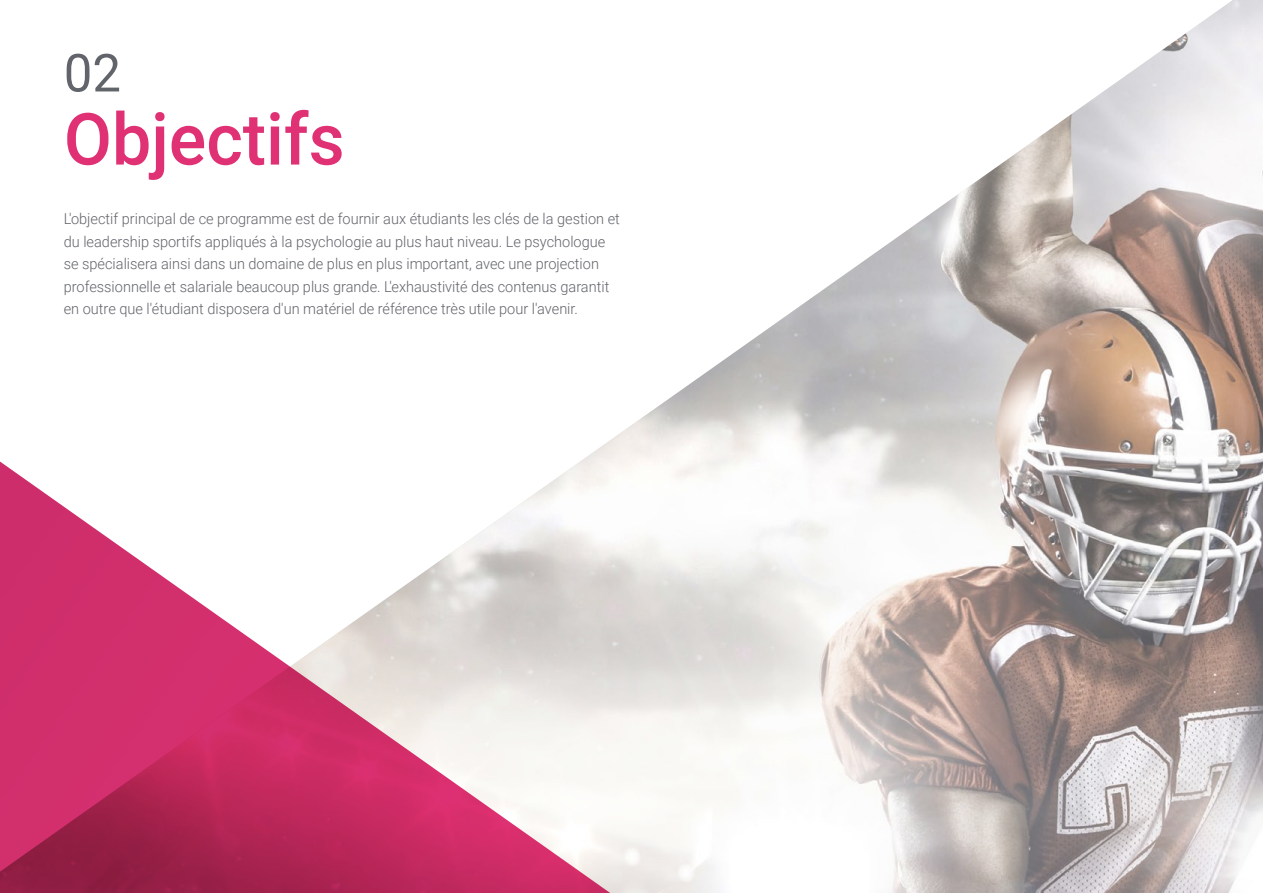
<style>
.page{position:relative;width:1263px;height:893px;background:#fff}
.page>*{position:absolute;margin:0;border:0;box-sizing:border-box;transform-origin:0 0}
.t1{font:500 72px "Roboto";color:#df3174}
.t2{font:52.5px "Roboto";color:#61646a}
.t3{font:300 15px/22.5px "Roboto";color:#61646a}
</style>
<div class="page">
<img style="left:602px;top:0;width:661px;height:893px">
<svg style="left:0;top:446px;width:640px;height:447px"></svg>
<h2 class="t2" style="left:64px;top:36px;width:59px">02</h2>
<h1 class="t1" style="left:64px;top:89px;width:282px">Objectifs</h1>
<p class="t3" style="left:64px;top:207px;width:558px">L'objectif principal de ce programme est de fournir aux étudiants les clés de la gestion et du leadership sportifs appliqués à la psychologie au plus haut niveau. Le psychologue se spécialisera ainsi dans un domaine de plus en plus important, avec une projection professionnelle et salariale beaucoup plus grande. L'exhaustivité des contenus garantit en outre que l'étudiant disposera d'un matériel de référence très utile pour l'avenir.</p>
</div>
